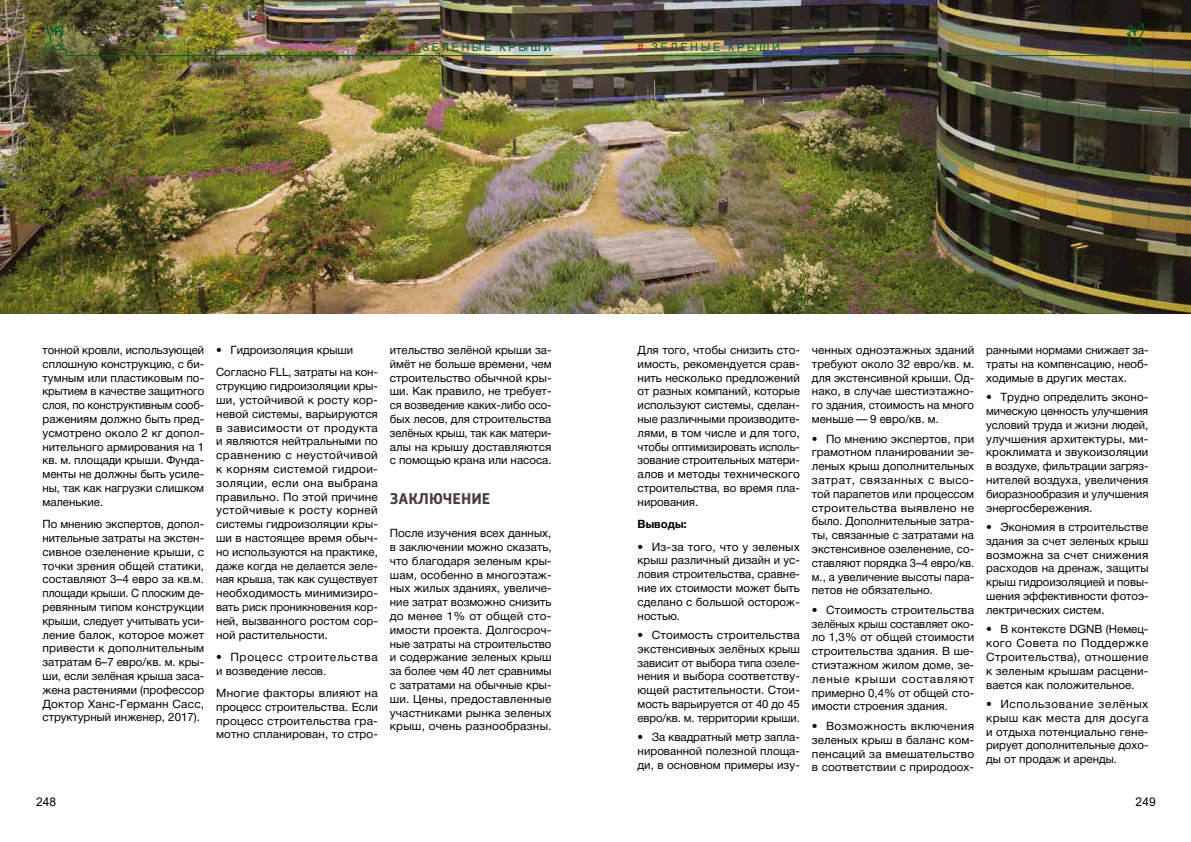
<style>
.page{position:relative;width:1191px;height:842px;background:#fff}
.page>*{position:absolute;margin:0;border:0;box-sizing:border-box;transform-origin:0 0}
.t1{font:700 16px "Russia";color:#4f3b3b}
.t2{font:12px "Arial";color:#000}
.t3{font:11.5px/13.8px "Helvetica Neue Cyr";color:#000;text-align:justify}
.t4{font:11.5px/13.8px "Helvetica Neue Cyr";letter-spacing:.06em;color:#000}
.t5{font:700 11.5px "Helvetica Neue Cyr";color:#000}
.t6{font:11px "Arial";letter-spacing:.235em;color:#005e24}
.s1{color:#b6100e}
</style>
<div class="page">
<img style="left:0;top:0;width:1191px;height:314px">
<hr style="left:66px;top:55px;width:486px;height:1px;background:#005e24">
<svg style="left:42px;top:22px;width:26px;height:34px"></svg>
<hr style="left:638px;top:55px;width:486px;height:1px;background:#005e24">
<svg style="left:1123px;top:22px;width:25px;height:34px"></svg>
<p class="t6" style="left:409px;top:41px;width:144px"><span class="s1">#</span> ЗЕЛЕНЫЕ КРЫШИ</p>
<p class="t6" style="left:637px;top:41px;width:144px"><span class="s1">#</span> ЗЕЛЕНЫЕ КРЫШИ</p>
<p class="t3" style="left:43px;top:344px;width:163px">тонной кровли, использующей сплошную конструкцию, с би&shy;тумным или пластиковым по&shy;крытием в качестве защитного слоя, по конструктивным сооб&shy;ражениям должно быть пред&shy;усмотрено около 2 кг допол&shy;нительного армирования на 1 кв. м. площади крыши. Фунда&shy;менты не должны быть усиле&shy;ны, так как нагрузки слишком маленькие.</p>
<p class="t3" style="left:43px;top:518px;width:163px">По мнению экспертов, допол&shy;нительные затраты на экстен&shy;сивное озеленение крыши, c точки зрения общей статики, составляют 3–4 евро за кв.м. площади крыши. С плоским де&shy;ревянным типом конструкции крыши, следует учитывать уси&shy;ление балок, которое может привести к дополнительным затратам 6–7 евро/кв. м. кры&shy;ши, если зелёная крыша заса&shy;жена растениями (профессор Доктор Ханс-Германн Сасс, структурный инженер, 2017).</p>
<p class="t3" style="left:216px;top:340px;width:163px;line-height:22.3px">• Гидроизоляция крыши<br>Согласно FLL, затраты на кон-</p>
<p class="t3" style="left:216px;top:380px;width:163px">струкцию гидроизоляции кры&shy;ши, устойчивой к росту кор&shy;невой системы, варьируются в зависимости от продукта и являются нейтральными по сравнению с неустойчивой к корням системой гидрои&shy;золяции, если она выбрана правильно. По этой причине устойчивые к росту корней системы гидроизоляции кры&shy;ши в настоящее время обыч&shy;но используются на практике, даже когда не делается зеле&shy;ная крыша, так как существует необходимость минимизиро&shy;вать риск проникновения кор&shy;ней, вызванного ростом сор&shy;ной растительности.</p>
<p class="t4" style="left:216px;top:651px;width:163px">• Процесс строительства и возведение лесов.</p>
<p class="t3" style="left:216px;top:687px;width:163px">Многие факторы влияют на процесс строительства. Если процесс строительства гра&shy;мотно спланирован, то стро-</p>
<p class="t3" style="left:390px;top:344px;width:163px">ительство зелёной крыши за&shy;ймёт не больше времени, чем строительство обычной кры&shy;ши. Как правило, не требует&shy;ся возведение каких-либо осо&shy;бых лесов, для строительства зелёных крыш, так как матери&shy;алы на крышу доставляются с помощью крана или насоса.</p>
<h1 class="t1" style="left:390px;top:489px;width:102px">ЗАКЛЮЧЕНИЕ</h1>
<p class="t3" style="left:390px;top:527px;width:163px">После изучения всех данных, в заключении можно сказать, что благодаря зеленым кры&shy;шам, особенно в многоэтаж&shy;ных жилых зданиях, увеличе&shy;ние затрат возможно снизить до менее 1% от общей сто&shy;имости проекта. Долгосроч&shy;ные затраты на строительство и содержание зеленых крыш за более чем 40 лет сравнимы с затратами на обычные кры&shy;ши. Цены, предоставленные участниками рынка зеленых крыш, очень разнообразны.</p>
<p class="t3" style="left:637px;top:344px;width:164px">Для того, чтобы снизить сто&shy;имость, рекомендуется срав&shy;нить несколько предложений от разных компаний, которые используют системы, сделан&shy;ные различными производите&shy;лями, в том числе и для того, чтобы оптимизировать исполь&shy;зование строительных матери&shy;алов и методы технического строительства, во время пла&shy;нирования.</p>
<p class="t5" style="left:637px;top:520px;width:51px">Выводы:</p>
<p class="t3" style="left:637px;top:541px;width:164px">• Из-за того, что у зеленых крыш различный дизайн и ус&shy;ловия строительства, сравне&shy;ние их стоимости может быть сделано с большой осторож&shy;ностью.</p>
<p class="t3" style="left:637px;top:629px;width:164px">• Стоимость строительства экстенсивных зелёных крыш зависит от выбора типа озеле&shy;нения и выбора соответству&shy;ющей растительности. Стои&shy;мость варьируется от 40 до 45 евро/кв. м. территории крыши.</p>
<p class="t3" style="left:637px;top:731px;width:164px">• За квадратный метр запла&shy;нированной полезной площа&shy;ди, в основном примеры изу-</p>
<p class="t3" style="left:812px;top:344px;width:164px">ченных одноэтажных зданий требуют около 32 евро/кв. м. для экстенсивной крыши. Од&shy;нако, в случае шестиэтажно&shy;го здания, стоимость на много меньше — 9 евро/кв. м.</p>
<p class="t3" style="left:812px;top:433px;width:164px">• По мнению экспертов, при грамотном планировании зе&shy;леных крыш дополнительных затрат, связанных с высо&shy;той парапетов или процессом строительства выявлено не было. Дополнительные затра&shy;ты, связанные с затратами на экстенсивное озеленение, со&shy;ставляют порядка 3–4 евро/кв. м., а увеличение высоты пара&shy;петов не обязательно.</p>
<p class="t3" style="left:812px;top:604px;width:164px">• Стоимость строительства зелёных крыш составляет око&shy;ло 1,3% от общей стоимости строительства здания. В ше&shy;стиэтажном жилом доме, зе&shy;леные крыши составляют примерно 0,4% от общей сто&shy;имости строения здания.</p>
<p class="t3" style="left:812px;top:720px;width:164px">• Возможность включения зеленых крыш в баланс ком&shy;пенсаций за вмешательство в соответствии с природоох-</p>
<p class="t3" style="left:986px;top:344px;width:164px">ранными нормами снижает за&shy;траты на компенсацию, необ&shy;ходимые в других местах.</p>
<p class="t3" style="left:986px;top:391px;width:164px">• Трудно определить эконо&shy;мическую ценность улучшения условий труда и жизни людей, улучшения архитектуры, ми&shy;кроклимата и звукоизоляции в воздухе, фильтрации загряз&shy;нителей воздуха, увеличения биоразнообразия и улучшения энергосбережения.</p>
<p class="t3" style="left:986px;top:521px;width:164px">• Экономия в строительстве здания за счет зеленых крыш возможна за счет снижения расходов на дренаж, защиты крыш гидроизоляцией и повы&shy;шения эффективности фотоэ&shy;лектрических систем.</p>
<p class="t3" style="left:986px;top:623px;width:164px">• В контексте DGNB (Немец&shy;кого Совета по Поддержке Строительства), отношение к зеленым крышам расцени&shy;вается как положительное.</p>
<p class="t3" style="left:986px;top:698px;width:164px">• Использование зелёных крыш как места для досуга и отдыха потенциально гене&shy;рирует дополнительные дохо&shy;ды от продаж и аренды.</p>
<p class="t2" style="left:36px;top:795px;width:22px">248</p>
<p class="t2" style="left:1135px;top:795px;width:22px">249</p>
</div>
